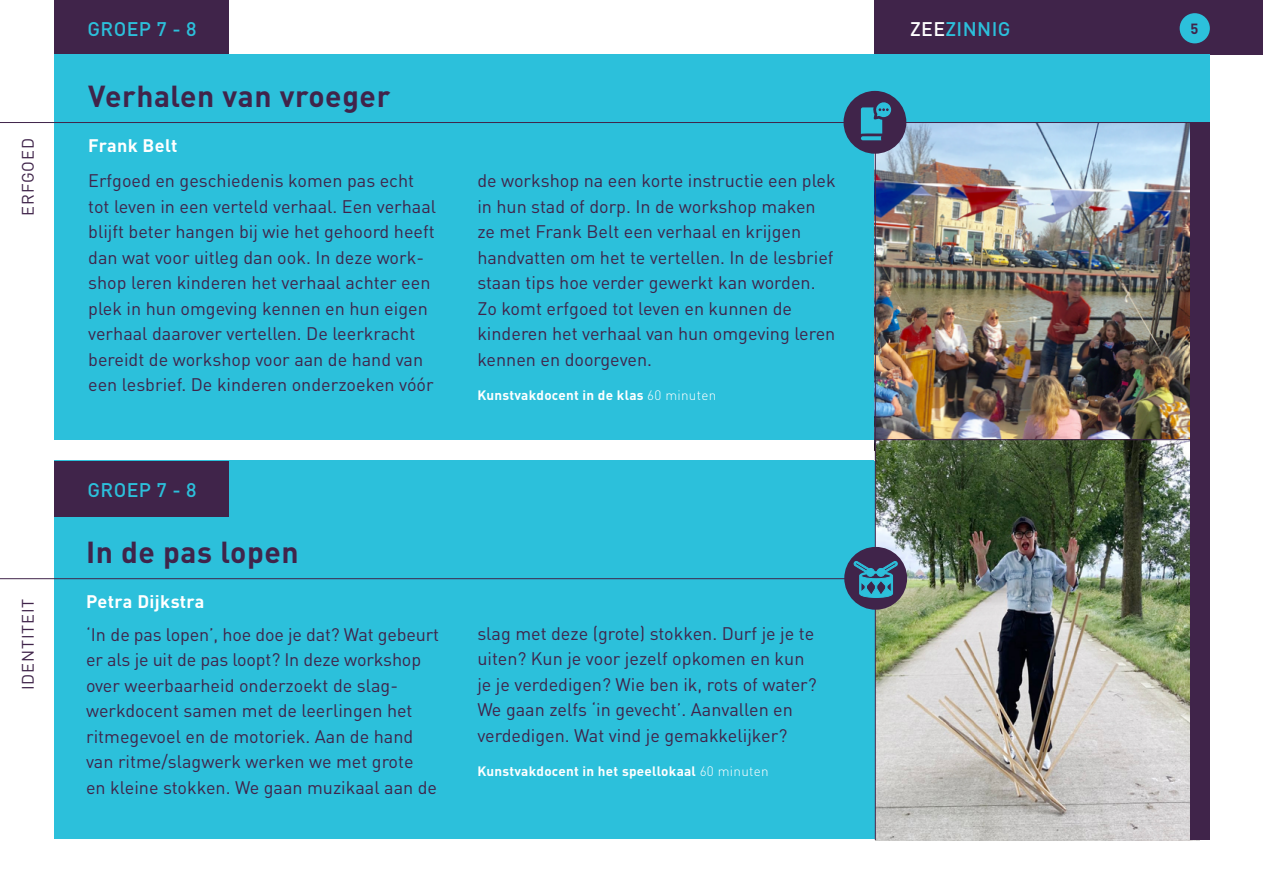
<style>
.page{position:relative;width:1263px;height:893px;background:#fff}
.page>*{position:absolute;margin:0;border:0;box-sizing:border-box;transform-origin:0 0}
.t1{font:700 30px "DINOT";letter-spacing:.02em;color:#40244a}
.t2{font:500 19.5px "DINOT";letter-spacing:.02em;color:#2cc0db}
.t3{font:18px/25.5px "DINOT";color:#40244a}
.t4{font:700 18px "DINOT";letter-spacing:.02em;color:#fff}
.t5{font:16.5px "DINOT";letter-spacing:.05em;color:#40244a}
.t6{font:700 14.7px "DINOT";color:#40244a}
.t7{font:700 13.5px "DINOT";letter-spacing:.02em;color:#fff}
.s1{color:#fff}
.s2{font-weight:300}
</style>
<div class="page">
<div style="left:54px;top:0;width:174px;height:55px;background:#40244a"></div>
<div style="left:875px;top:0;width:388px;height:54px;background:#40244a"></div>
<div style="left:54px;top:461px;width:1155px;height:378px;background:#2cc0db"></div>
<div style="left:54px;top:54px;width:1156px;height:386px;background:#2cc0db"></div>
<img style="left:876px;top:123px;width:314px;height:316px">
<div style="left:1179px;top:13px;width:31px;height:30px;background:#2cc0db;border-radius:50%"></div>
<hr style="left:0;top:122px;width:1209px;height:1px;background:#40244a">
<img style="left:876px;top:440px;width:314px;height:400px">
<div style="left:54px;top:461px;width:174px;height:55px;background:#40244a"></div>
<hr style="left:875px;top:123px;width:1px;height:717px;background:#40244a">
<hr style="left:0;top:578px;width:884px;height:1px;background:#40244a">
<div style="left:1190px;top:122px;width:20px;height:718px;background:#40244a"></div>
<hr style="left:875px;top:439px;width:332px;height:1px;background:#40244a">
<div style="left:844px;top:547px;width:63px;height:63px;background:#40244a;border-radius:50%"></div>
<svg style="left:854px;top:561px;width:43px;height:37px"></svg>
<div style="left:843px;top:91px;width:63px;height:63px;background:#40244a;border-radius:50%"></div>
<svg style="left:861px;top:102px;width:30px;height:38px"></svg>
<p class="t5" style="left:17px;top:216px;width:79px;rotate:-90deg">ERFGOED</p>
<p class="t5" style="left:17px;top:690px;width:93px;rotate:-90deg">IDENTITEIT</p>
<p class="t2" style="left:88px;top:16px;width:111px">GROEP 7 - 8</p>
<p class="t2" style="left:910px;top:16px;width:102px"><span class="s1">ZEE</span>ZINNIG</p>
<h1 class="t1" style="left:88px;top:75px;width:304px">Verhalen van vroeger</h1>
<p class="t4" style="left:88px;top:133px;width:91px">Frank Belt</p>
<p class="t3" style="left:88px;top:167px;width:349px">Erfgoed en geschiedenis komen pas echt tot leven in een verteld verhaal. Een verhaal blijft beter hangen bij wie het gehoord heeft dan wat voor uitleg dan ook. In deze work&shy;shop leren kinderen het verhaal achter een plek in hun omgeving kennen en hun eigen verhaal daarover vertellen. De leerkracht bereidt de workshop voor aan de hand van een lesbrief. De kinderen onderzoeken vóór</p>
<p class="t3" style="left:477px;top:167px;width:360px">de workshop na een korte instructie een plek in hun stad of dorp. In de workshop maken ze met Frank Belt een verhaal en krijgen handvatten om het te vertellen. In de lesbrief staan tips hoe verder gewerkt kan worden.<br>Zo komt erfgoed tot leven en kunnen de kinderen het verhaal van hun omgeving leren kennen en doorgeven.</p>
<p class="t7" style="left:477px;top:385px;width:240px">Kunstvakdocent in de klas <span class="s2">60 minuten</span></p>
<p class="t2" style="left:88px;top:477px;width:111px">GROEP 7 - 8</p>
<h1 class="t1" style="left:86px;top:532px;width:214px">In de pas lopen</h1>
<p class="t4" style="left:86px;top:589px;width:120px">Petra Dijkstra</p>
<p class="t3" style="left:86px;top:621px;width:354px">‘In de pas lopen’, hoe doe je dat? Wat gebeurt er als je uit de pas loopt? In deze workshop over weerbaarheid onderzoekt de slag&shy;werkdocent samen met de leerlingen het ritmegevoel en de motoriek. Aan de hand van ritme/slagwerk werken we met grote<br>en kleine stokken. We gaan muzikaal aan de</p>
<p class="t3" style="left:477px;top:620px;width:341px">slag met deze (grote) stokken. Durf je je te uiten? Kun je voor jezelf opkomen en kun je je verdedigen? Wie ben ik, rots of water?<br>We gaan zelfs ‘in gevecht’. Aanvallen en verdedigen. Wat vind je gemakkelijker?</p>
<p class="t7" style="left:477px;top:762px;width:293px">Kunstvakdocent in het speellokaal <span class="s2">60 minuten</span></p>
<p class="t6" style="left:1190px;top:19px;width:9px">5</p>
</div>
